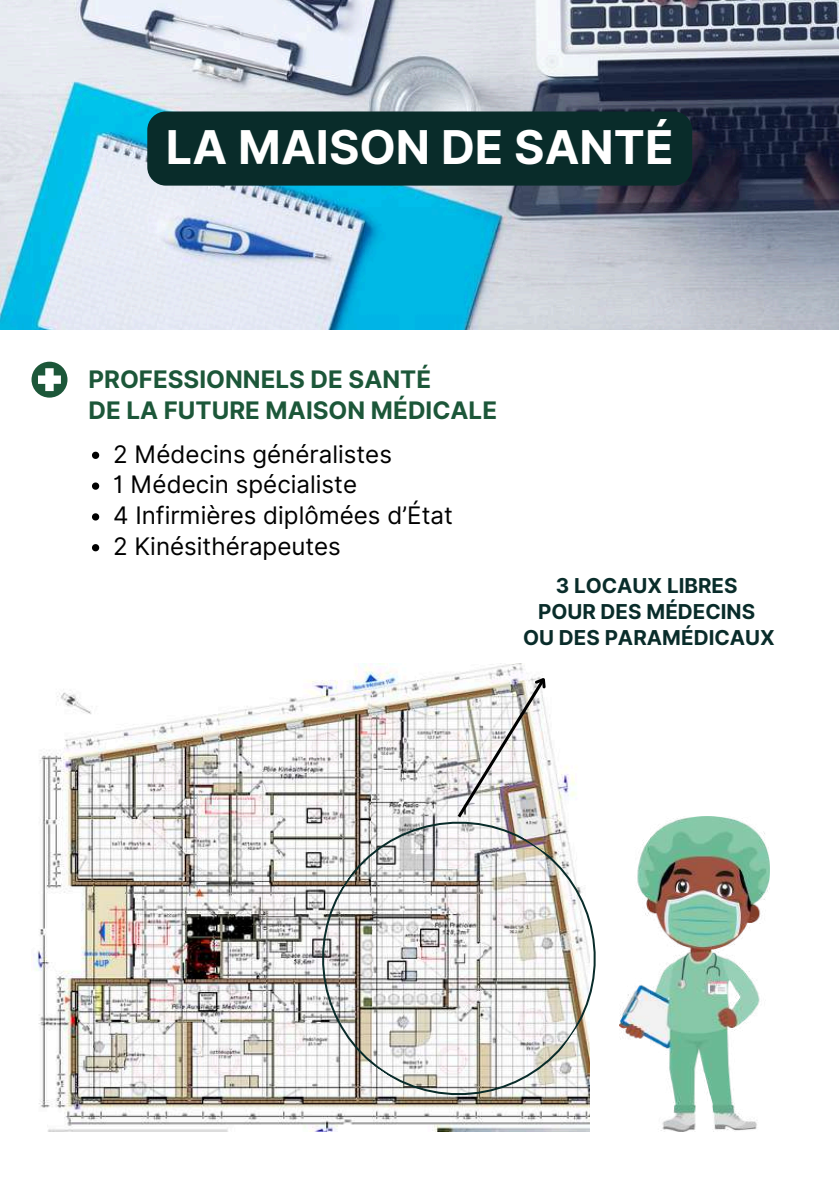
<style>
.page{position:relative;width:839px;height:1191px;background:#fff}
.page>*{position:absolute;margin:0;border:0;box-sizing:border-box;transform-origin:0 0}
.t1{font:700 46.6px "Inter";color:#fff}
.t2{font:24.2px/30.8px "Inter";color:#000}
.t3{font:700 24.2px/30.8px "Inter";color:#1c5739}
.t4{font:700 20.6px/26.2px "Inter";color:#092c2a;text-align:center}
</style>
<div class="page">
<img style="left:0;top:0;width:838px;height:330px">
<svg style="left:32px;top:362px;width:35px;height:36px"></svg>
<img style="left:35px;top:663px;width:555px;height:468px">
<svg style="left:291px;top:801px;width:329px;height:325px"></svg>
<img style="left:455px;top:671px;width:98px;height:150px">
<img style="left:620px;top:817px;width:150px;height:315px">
<svg style="left:92px;top:452px;width:7px;height:7px"></svg>
<svg style="left:92px;top:482px;width:7px;height:8px"></svg>
<svg style="left:92px;top:513px;width:7px;height:8px"></svg>
<svg style="left:92px;top:544px;width:7px;height:7px"></svg>
<div style="left:147px;top:111px;width:545px;height:75px;background:#092c2a"></div>
<h1 class="t1" style="left:166px;top:120px;width:509px">LA MAISON DE SANTÉ</h1>
<p class="t3" style="left:88px;top:364px;width:410px">PROFESSIONNELS DE SANTÉ<br>DE LA FUTURE MAISON MÉDICALE</p>
<p class="t2" style="left:113px;top:438px;width:341px">2 Médecins généralistes<br>1 Médecin spécialiste<br>4 Infirmières diplômées d’État<br>2 Kinésithérapeutes</p>
<p class="t4" style="left:523px;top:572px;width:253px">3 LOCAUX LIBRES<br>POUR DES MÉDECINS<br>OU DES PARAMÉDICAUX</p>
</div>
